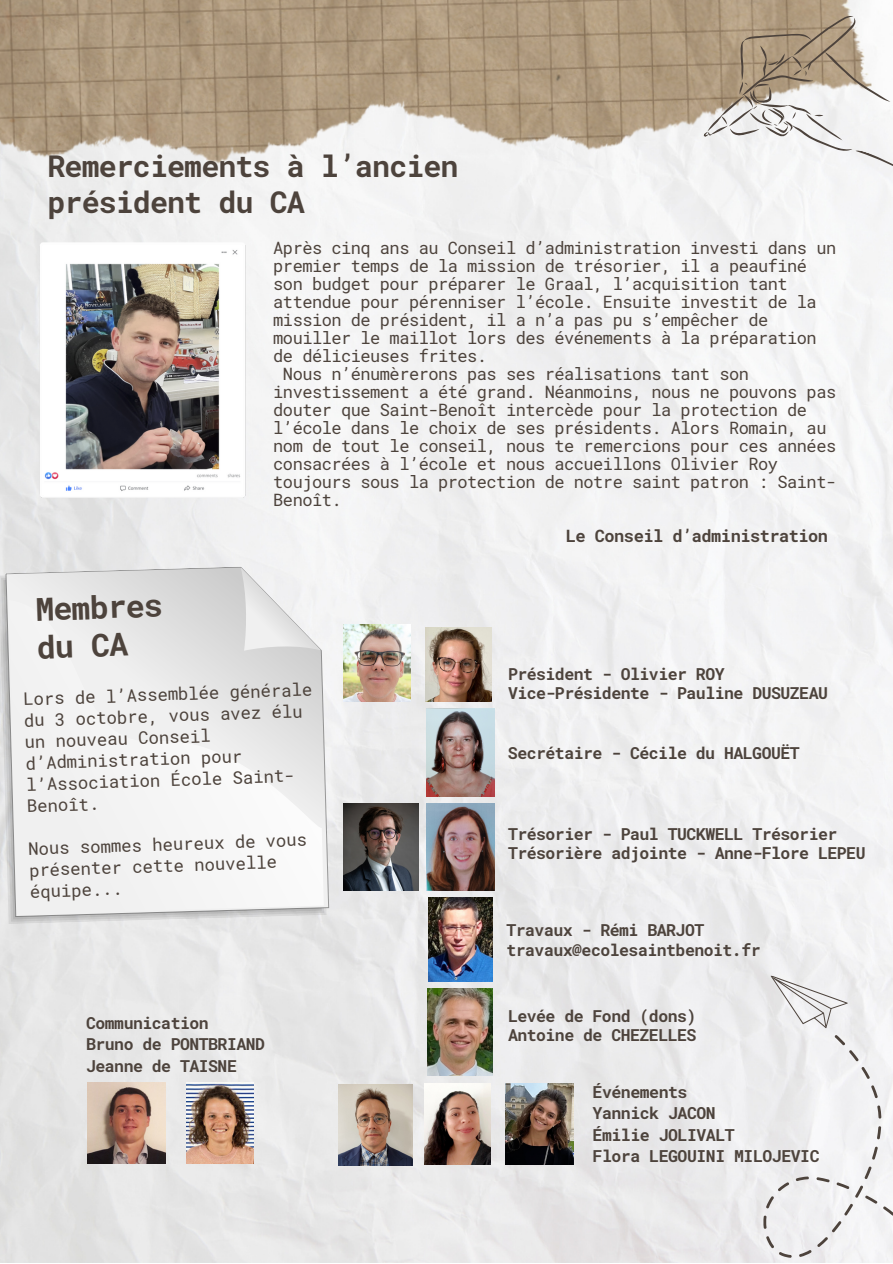
<style>
.page{position:relative;width:893px;height:1264px;background:#fff}
.page>*{position:absolute;margin:0;border:0;box-sizing:border-box;transform-origin:0 0}
.t1{font:700 31.65px "Roboto Mono";color:#4d433c}
.t2{font:700 30px/36px "Roboto Mono";letter-spacing:-.03em;color:#4d433c}
.t3{font:17.4px/21.5px "Roboto Mono";color:#4d433c}
.t4{font:16.95px/18px "Roboto Mono";letter-spacing:-.03em;color:#4d433c}
.t5{font:700 16.95px "Roboto Mono";letter-spacing:-.03em;color:#4d433c}
.t6{font:700 16.5px "Roboto Mono";letter-spacing:-.03em;color:#4d433c}
</style>
<div class="page">
<img style="left:0;top:173px;width:892px;height:1089px">
<img style="left:0;top:0;width:860px;height:173px">
<svg style="left:757px;top:975px;width:135px;height:287px"></svg>
<svg style="left:703px;top:3px;width:190px;height:179px"></svg>
<img style="left:32px;top:234px;width:221px;height:271px">
<svg style="left:0;top:566px;width:326px;height:358px;background:#dcdcdc"></svg>
<svg style="left:5px;top:564px;width:324px;height:353px"></svg>
<svg style="left:241px;top:565px;width:80px;height:26px"></svg>
<svg style="left:8px;top:591px;width:316px;height:323px;fill:#f0f0f0"></svg>
<img style="left:426px;top:803px;width:68px;height:87px">
<img style="left:343px;top:803px;width:75px;height:87px">
<img style="left:428px;top:897px;width:64px;height:84px">
<img style="left:427px;top:988px;width:65px;height:87px">
<img style="left:88px;top:1082px;width:77px;height:80px">
<img style="left:425px;top:1083px;width:65px;height:80px">
<img style="left:505px;top:1083px;width:68px;height:80px">
<img style="left:187px;top:1082px;width:66px;height:80px">
<img style="left:338px;top:1084px;width:74px;height:81px">
<img style="left:425px;top:627px;width:66px;height:74px">
<img style="left:343px;top:624px;width:68px;height:77px">
<img style="left:426px;top:709px;width:68px;height:87px">
<p class="t2" style="left:47px;top:147px;width:412px">Remerciements à l’ancien président du CA</p>
<p class="t1" style="left:35px;top:587px;width:129px;rotate:-2deg">Membres</p>
<p class="t1" style="left:36px;top:625px;width:93px;rotate:-2deg">du CA</p>
<p class="t4" style="left:273px;top:238px;width:564px">Après cinq ans au Conseil d’administration investi dans un premier temps de la mission de trésorier, il a peaufiné son budget pour préparer le Graal, l’acquisition tant attendue pour pérenniser l’école. Ensuite investit de la mission de président, il a n’a pas pu s’empêcher de mouiller le maillot lors des événements à la préparation de délicieuses frites.</p>
<p class="t4" style="left:273px;top:364px;width:564px;text-indent:10px">Nous n’énumèrerons pas ses réalisations tant son investissement a été grand. Néanmoins, nous ne pouvons pas douter que Saint-Benoît intercède pour la protection de l’école dans le choix de ses présidents. Alors Romain, au nom de tout le conseil, nous te remercions pour ces années consacrées à l’école et nous accueillons Olivier Roy toujours sous la protection de notre saint patron : Saint-Benoît.</p>
<p class="t5" style="left:565px;top:524px;width:264px">Le Conseil d’administration</p>
<p class="t3" style="left:23px;top:688px;width:291px;rotate:-2deg">Lors de l’Assemblée générale du 3 octobre, vous avez élu un nouveau Conseil d’Administration pour l’Association École Saint-<br>Benoît.</p>
<p class="t3" style="left:28px;top:837px;width:280px;rotate:-2deg">Nous sommes heureux de vous présenter cette nouvelle équipe...</p>
<p class="t6" style="left:86px;top:1011px;width:124px">Communication</p>
<p class="t6" style="left:86px;top:1033px;width:180px">Bruno de PONTBRIAND</p>
<p class="t6" style="left:86px;top:1054px;width:152px">Jeanne de TAISNE</p>
<p class="t6" style="left:508px;top:662px;width:218px">Président - Olivier ROY</p>
<p class="t6" style="left:508px;top:681px;width:321px">Vice-Présidente - Pauline DUSUZEAU</p>
<p class="t6" style="left:508px;top:741px;width:293px">Secrétaire - Cécile du HALGOUËT</p>
<p class="t6" style="left:508px;top:822px;width:331px">Trésorier - Paul TUCKWELL Trésorier</p>
<p class="t6" style="left:508px;top:842px;width:359px">Trésorière adjointe - Anne-Flore LEPEU</p>
<p class="t6" style="left:506px;top:919px;width:199px">Travaux - Rémi BARJOT</p>
<p class="t6" style="left:506px;top:938px;width:256px">travaux@ecolesaintbenoit.fr</p>
<p class="t6" style="left:508px;top:1004px;width:190px">Levée de Fond (dons)</p>
<p class="t6" style="left:508px;top:1023px;width:190px">Antoine de CHEZELLES</p>
<p class="t6" style="left:592px;top:1080px;width:96px">Événements</p>
<p class="t6" style="left:592px;top:1101px;width:125px">Yannick JACON</p>
<p class="t6" style="left:592px;top:1123px;width:143px">Émilie JOLIVALT</p>
<p class="t6" style="left:592px;top:1144px;width:228px">Flora LEGOUINI MILOJEVIC</p>
</div>
